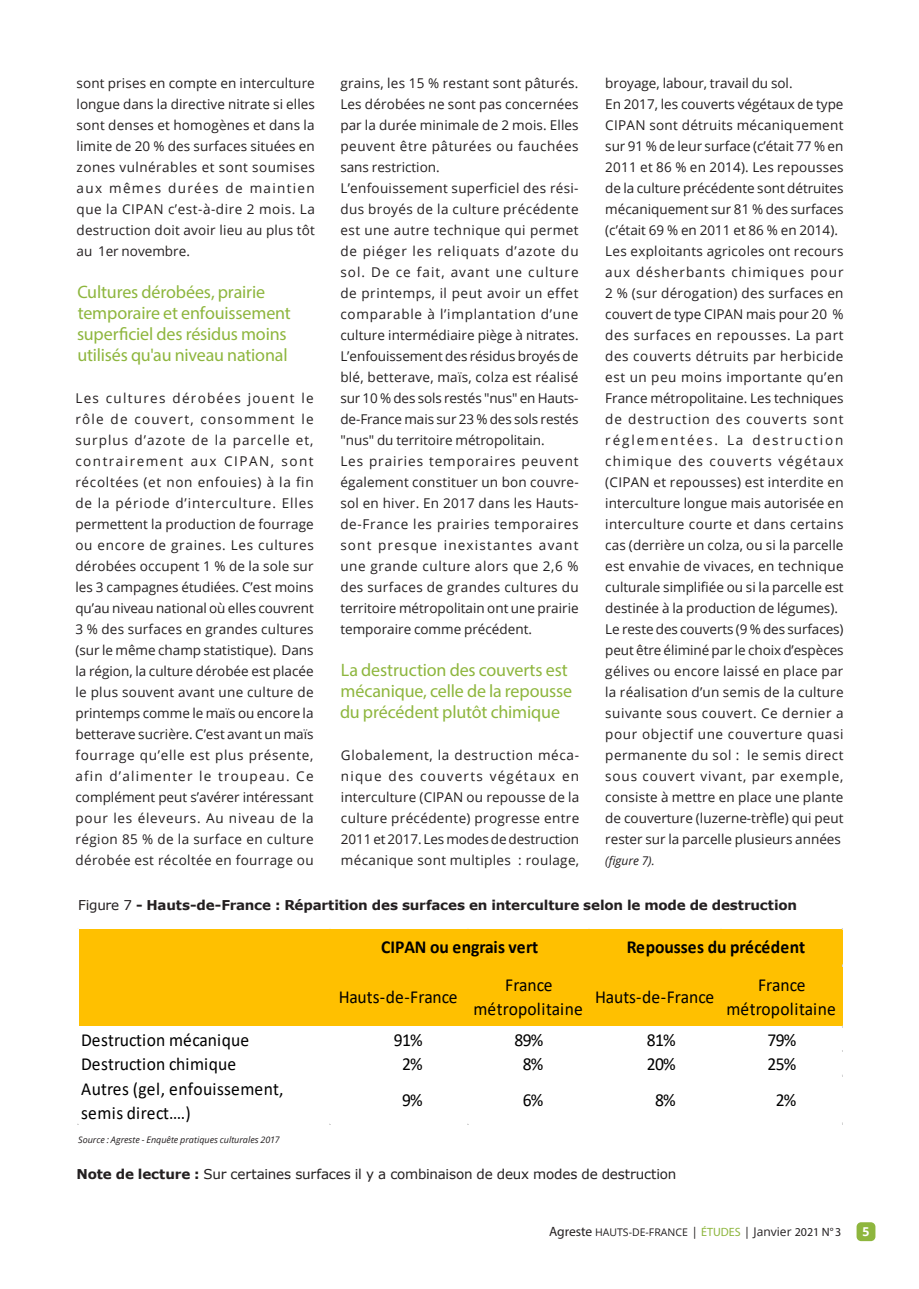
<style>
.page{position:relative;width:919px;height:1289px;background:#fff}
.page>*{position:absolute;margin:0;border:0;box-sizing:border-box;transform-origin:0 0}
.t1{font:18.3px/24.5px "Calibri";letter-spacing:.005em;color:#000;text-align:center;scale:.96 1}
.t2{font:700 18.3px "Calibri";letter-spacing:-.005em;color:#000;scale:.96 1}
.Intertitre{font:18px/21px "Myriad Pro";letter-spacing:-.01em;color:#8eb63e}
.Texte{font:13.5px/21px "Open Sans";color:#231f20;text-align:justify}
.Titre_graphique{font:700 13.5px "Verdana";letter-spacing:-.015em;color:#231f20}
.Titre_graphique-2{font:13.5px "Verdana";letter-spacing:-.015em;color:#231f20}
.t3{font:700 12.15px "Open Sans";color:#fff}
.Texte-2{font:italic 12px "Open Sans";color:#231f20}
.t4{font:10.5px "Open Sans";color:#231f20}
.Titre_graphique-3{font:italic 9px "Open Sans";color:#231f20}
.s1{font-weight:400}
.s2{font-weight:700}
.s3{font-family:"Myriad Pro";font-size:13.5px}
.s4{font-size:12px}
.s5{font-family:"Myriad Pro";font-size:12px;color:#8eb63e}
.s6{font-family:"Myriad Pro";font-size:12px}
</style>
<div class="page">
<div style="left:856px;top:1222px;width:19px;height:19px;background:#8eb63e;border-radius:5px"></div>
<div style="left:79px;top:929px;width:763px;height:98px;background:#ffc000"></div>
<div style="left:79px;top:1026px;width:763px;height:98px;background:#fff"></div>
<p class="Texte" style="left:340px;top:72px;width:240px">grains, les 15 % restant sont pâturés.<br>Les dérobées ne sont pas concernées par la durée minimale de 2 mois. Elles peuvent être pâturées ou fauchées sans restriction.</p>
<p class="Texte" style="left:340px;top:177px;width:240px">L’enfouissement superficiel des rési&shy;dus broyés de la culture précédente est une autre technique qui permet de piéger les reliquats d’azote du sol. De ce fait, avant une culture de printemps, il peut avoir un effet comparable à l’implantation d’une culture intermédiaire piège à nitrates.<br>L’enfouissement des résidus broyés de blé, betterave, maïs, colza est réalisé sur 10 % des sols restés "nus" en Hauts&shy;de-France mais sur 23 % des sols restés "nus" du territoire métropolitain.</p>
<p class="Texte" style="left:340px;top:450px;width:240px">Les prairies temporaires peuvent également constituer un bon couvre&shy;sol en hiver. En 2017 dans les Hauts&shy;de-France les prairies temporaires sont presque inexistantes avant une grande culture alors que 2,6 % des surfaces de grandes cultures du territoire métropolitain ont une prairie temporaire comme précédent.</p>
<p class="Intertitre" style="left:340px;top:659px;width:234px">La destruction des couverts est mécanique, celle de la repousse du précédent plutôt chimique</p>
<p class="Texte" style="left:341px;top:744px;width:240px">Globalement, la destruction méca&shy;nique des couverts végétaux en interculture (CIPAN ou repousse de la culture précédente) progresse entre 2011 et 2017. Les modes de destruction mécanique sont multiples : roulage,</p>
<p class="Titre_graphique" style="left:78px;top:895px;width:720px"><span class="s1">Figure 7</span> - Hauts-de-France : Répartition des surfaces en interculture selon le mode de destruction</p>
<p class="Texte" style="left:77px;top:72px;width:240px">sont prises en compte en interculture longue dans la directive nitrate si elles sont denses et homogènes et dans la limite de 20 % des surfaces situées en zones vulnérables et sont soumises aux mêmes durées de maintien que la CIPAN c’est-à-dire 2 mois. La destruction doit avoir lieu au plus tôt au 1er novembre.</p>
<p class="Intertitre" style="left:77px;top:281px;width:215px">Cultures dérobées, prairie temporaire et enfouissement superficiel des résidus moins utilisés qu'au niveau national</p>
<p class="Texte" style="left:75px;top:387px;width:240px">Les cultures dérobées jouent le rôle de couvert, consomment le surplus d’azote de la parcelle et, contrairement aux CIPAN, sont récoltées (et non enfouies) à la fin de la période d’interculture. Elles permettent la production de fourrage ou encore de graines. Les cultures dérobées occupent 1 % de la sole sur les 3 campagnes étudiées. C’est moins qu’au niveau national où elles couvrent 3 % des surfaces en grandes cultures (sur le même champ statistique). Dans la région, la culture dérobée est placée le plus souvent avant une culture de printemps comme le maïs ou encore la betterave sucrière. C’est avant un maïs fourrage qu’elle est plus présente, afin d’alimenter le troupeau. Ce complément peut s’avérer intéressant pour les éleveurs. Au niveau de la région 85 % de la surface en culture dérobée est récoltée en fourrage ou</p>
<p class="Texte" style="left:605px;top:72px;width:189px">broyage, labour, travail du sol.</p>
<p class="Texte" style="left:605px;top:93px;width:240px">En 2017, les couverts végétaux de type CIPAN sont détruits mécaniquement sur 91 % de leur surface (c’était 77 % en 2011 et 86 % en 2014). Les repousses de la culture précédente sont détruites mécaniquement sur 81 % des surfaces (c’était 69 % en 2011 et 86 % en 2014).</p>
<p class="Texte" style="left:605px;top:240px;width:240px">Les exploitants agricoles ont recours aux désherbants chimiques pour 2 % (sur dérogation) des surfaces en couvert de type CIPAN mais pour 20 % des surfaces en repousses. La part des couverts détruits par herbicide est un peu moins importante qu’en France métropolitaine. Les techniques de destruction des couverts sont réglementées. La destruction chimique des couverts végétaux (CIPAN et repousses) est interdite en interculture longue mais autorisée en interculture courte et dans certains cas (derrière un colza, ou si la parcelle est envahie de vivaces, en technique culturale simplifiée ou si la parcelle est destinée à la production de légumes).</p>
<p class="Texte" style="left:605px;top:618px;width:240px">Le reste des couverts (9 % des surfaces) peut être éliminé par le choix d’espèces gélives ou encore laissé en place par la réalisation d’un semis de la culture suivante sous couvert. Ce dernier a pour objectif une couverture quasi permanente du sol : le semis direct sous couvert vivant, par exemple, consiste à mettre en place une plante de couverture (luzerne-trèfle) qui peut rester sur la parcelle plusieurs années</p>
<p class="Texte-2" style="left:605px;top:852px;width:51px">(figure 7).</p>
<p class="t2" style="left:381px;top:933px;width:165px">CIPAN ou engrais vert</p>
<p class="t2" style="left:627px;top:933px;width:187px">Repousses du précédent</p>
<p class="t1" style="left:339px;top:984px;width:125px">Hauts-de-France</p>
<p class="t1" style="left:473px;top:971px;width:115px">France métropolitaine</p>
<p class="t1" style="left:595px;top:984px;width:125px">Hauts-de-France</p>
<p class="t1" style="left:726px;top:971px;width:115px">France métropolitaine</p>
<p class="t1" style="left:81px;top:1027px;width:176px">Destruction mécanique</p>
<p class="t1" style="left:394px;top:1027px;width:32px">91%</p>
<p class="t1" style="left:514px;top:1027px;width:32px">89%</p>
<p class="t1" style="left:646px;top:1027px;width:32px">81%</p>
<p class="t1" style="left:767px;top:1027px;width:32px">79%</p>
<p class="t1" style="left:81px;top:1051px;width:163px">Destruction chimique</p>
<p class="t1" style="left:402px;top:1051px;width:23px">2%</p>
<p class="t1" style="left:522px;top:1051px;width:23px">8%</p>
<p class="t1" style="left:646px;top:1051px;width:32px">20%</p>
<p class="t1" style="left:767px;top:1051px;width:32px">25%</p>
<p class="t1" style="left:81px;top:1075px;width:212px;text-align:left">Autres (gel, enfouissement, semis direct….)</p>
<p class="t1" style="left:402px;top:1086px;width:23px">9%</p>
<p class="t1" style="left:522px;top:1086px;width:23px">6%</p>
<p class="t1" style="left:655px;top:1086px;width:23px">8%</p>
<p class="t1" style="left:775px;top:1086px;width:23px">2%</p>
<p class="Titre_graphique-3" style="left:78px;top:1133px;width:203px">Source : Agreste - Enquête pratiques culturales 2017</p>
<p class="Titre_graphique-2" style="left:77px;top:1164px;width:601px"><span class="s2">Note de lecture :</span> Sur certaines surfaces il y a combinaison de deux modes de destruction</p>
<p class="t4" style="left:549px;top:1224px;width:293px"><span class="s3">Agreste</span> HAUTS-DE-FRANCE <span class="s4">|</span> <span class="s5">ÉTUDES</span> <span class="s4">| Janvier</span> <span class="s6">2021 N°3</span></p>
<p class="t3" style="left:862px;top:1222px;width:8px">5</p>
</div>
